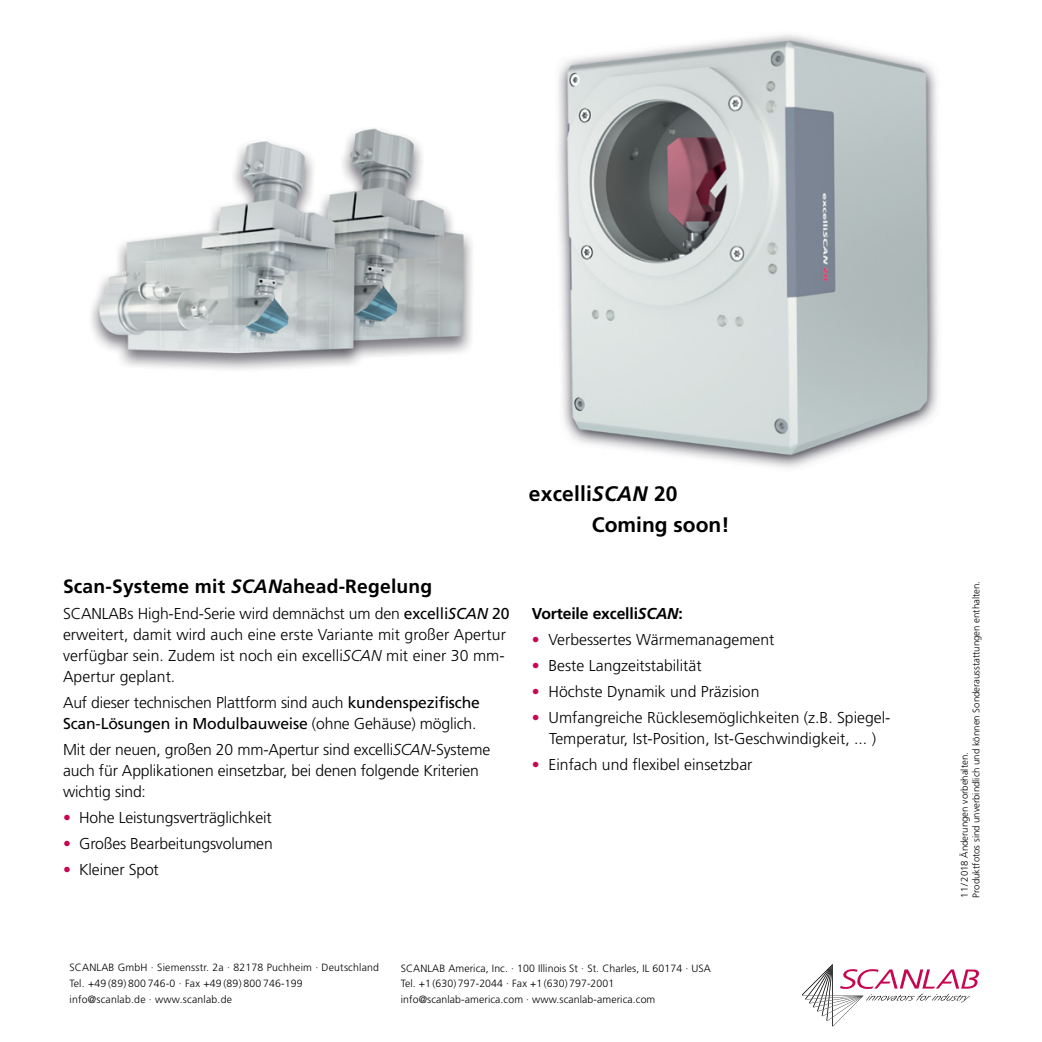
<style>
.page{position:relative;width:1042px;height:1042px;background:#fff}
.page>*{position:absolute;margin:0;border:0;box-sizing:border-box;transform-origin:0 0}
.t1{font:700 21px/31.5px "Frutiger";color:#000}
.t2{font:700 19.25px "Frutiger";letter-spacing:.01em;color:#000}
.t3{font:300 15.75px/21px "Frutiger";color:#000}
.t4{font:700 15.75px "Frutiger";letter-spacing:-.01em;color:#000}
.t5{font:300 10.5px/15.8px "Frutiger";letter-spacing:.01em;color:#000}
.t6{font:300 9.62px/11.5px "Frutiger";color:#000}
.s1{font-style:italic}
.s2{font-weight:400}
.s3{font-weight:400;font-style:italic}
.s4{color:#c60651}
</style>
<div class="page">
<svg style="left:802px;top:964px;width:177px;height:62px"></svg>
<img style="left:558px;top:34px;width:380px;height:434px">
<img style="left:91px;top:128px;width:381px;height:242px">
<p class="t2" style="left:63px;top:575px;width:371px">Scan-Systeme mit <span class="s1">SCAN</span>ahead-Regelung</p>
<p class="t3" style="left:63px;top:603px;width:448px">SCANLABs High-End-Serie wird demnächst um den <span class="s2">excelli</span><span class="s3">SCAN</span> <span class="s2">20 </span>erweitert, damit wird auch eine erste Variante mit großer Apertur verfügbar sein. Zudem ist noch ein excelli<span class="s1">SCAN</span> mit einer 30 mm-Apertur geplant.</p>
<p class="t3" style="left:63px;top:692px;width:418px">Auf dieser technischen Plattform sind auch <span class="s2">kundenspezifische<br>Scan-Lösungen in Modulbauweise</span> (ohne Gehäuse) möglich.</p>
<p class="t3" style="left:63px;top:739px;width:429px">Mit der neuen, großen 20 mm-Apertur sind excelli<span class="s1">SCAN</span>-Systeme auch für Applikationen einsetzbar, bei denen folgende Kriterien wichtig sind:</p>
<p class="t3" style="left:63px;top:807px;width:210px"><span class="s4">•</span> Hohe Leistungsverträglichkeit</p>
<p class="t3" style="left:63px;top:833px;width:211px"><span class="s4">•</span> Großes Bearbeitungsvolumen</p>
<p class="t3" style="left:63px;top:859px;width:97px"><span class="s4">•</span> Kleiner Spot</p>
<h1 class="t1" style="left:592px;top:478px;width:139px;text-indent:-63px">excelli<span class="s1">SCAN</span> 20<br>Coming soon!</h1>
<p class="t4" style="left:532px;top:604px;width:152px">Vorteile excelli<span class="s1">SCAN</span>:</p>
<p class="t3" style="left:532px;top:629px;width:244px"><span class="s4">•</span> Verbessertes Wärmemanagement</p>
<p class="t3" style="left:532px;top:655px;width:171px"><span class="s4">•</span> Beste Langzeitstabilität</p>
<p class="t3" style="left:532px;top:681px;width:229px"><span class="s4">•</span> Höchste Dynamik und Präzision</p>
<p class="t3" style="left:532px;top:707px;width:360px;text-align:center"><span class="s4">•</span> Umfangreiche Rücklesemöglichkeiten (z.B. Spiegel-<br>Temperatur, Ist-Position, Ist-Geschwindigkeit, ... )</p>
<p class="t3" style="left:532px;top:754px;width:222px"><span class="s4">•</span> Einfach und flexibel einsetzbar</p>
<p class="t5" style="left:69px;top:960px;width:311px">SCANLAB GmbH · Siemensstr. 2a · 82178 Puchheim · Deutschland<br>Tel. +49 (89) 800 746-0 · Fax +49 (89) 800 746-199 info@scanlab.de · www.scanlab.de</p>
<p class="t5" style="left:401px;top:960px;width:311px">SCANLAB America, Inc. · 100 Illinois St · St. Charles, IL 60174 · USA<br>Tel. +1 (630) 797-2044 · Fax +1 (630) 797-2001 info@scanlab-america.com · www.scanlab-america.com</p>
<p class="t6" style="left:959px;top:897px;width:318px;rotate:-90deg">11/2018 Änderungen vorbehalten.<br>Produktfotos sind unverbindlich und können Sonderausstattungen enthalten.</p>
</div>
